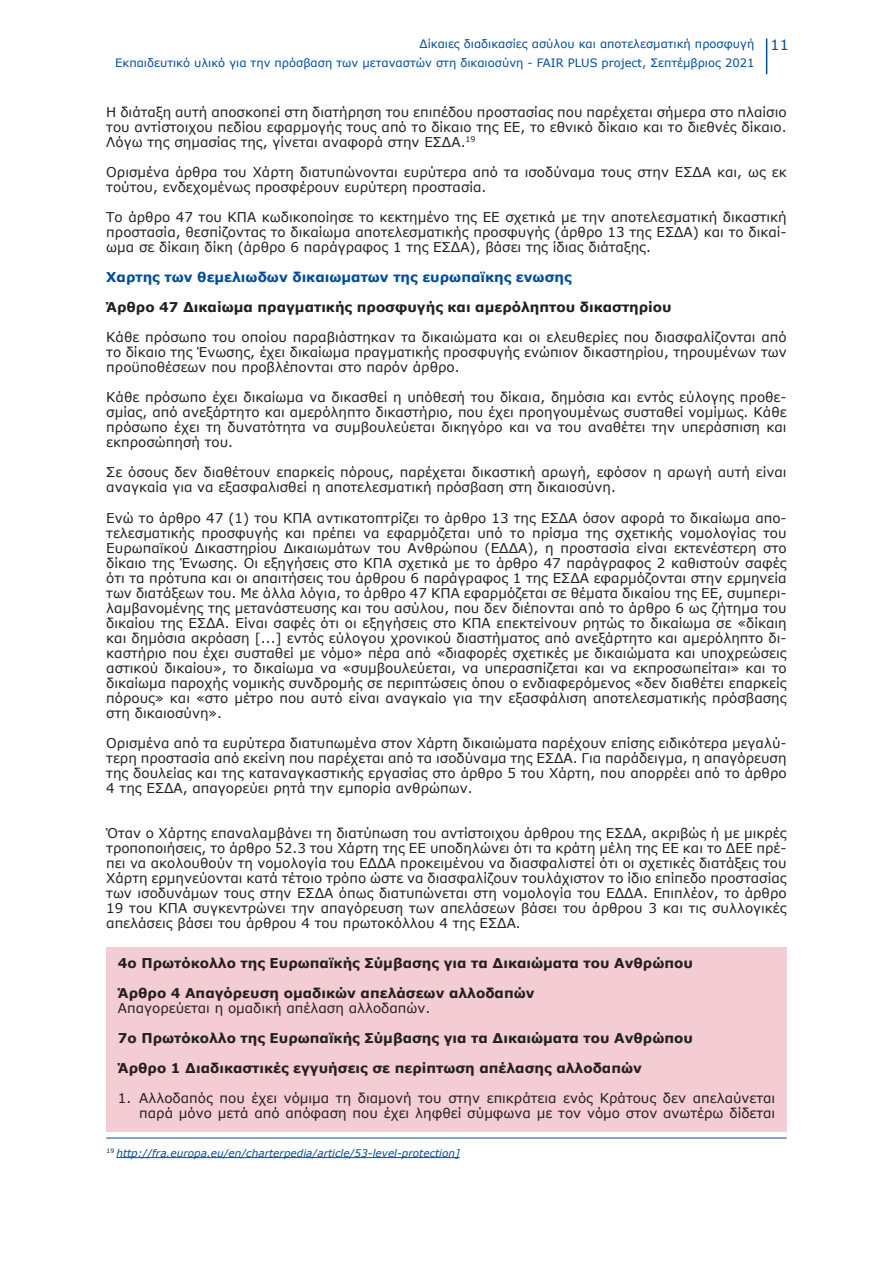
<style>
.page{position:relative;width:893px;height:1263px;background:#fff}
.page>*{position:absolute;margin:0;border:0;box-sizing:border-box;transform-origin:0 0}
.t1{font:14.25px "Verdana";color:#004c99}
.t2{font:13.5px/15px "Verdana";color:#231f20;text-align:justify}
.t3{font:700 13.5px "Verdana";color:#231f20}
.t4{font:700 13.5px "Verdana";color:#004c99}
.t5{font:11.55px/19.5px "Verdana";color:#004c99;text-align:right}
.t6{font:italic 10.5px "Verdana";color:#004c99}
</style>
<div class="page">
<hr style="left:766px;top:39px;width:1px;height:35px;background:#004c99">
<hr style="left:106px;top:1138px;width:681px;height:1px;background:#004c99">
<div style="left:106px;top:948px;width:681px;height:184px;background:#f3ccd4"></div>
<hr style="left:116px;top:1157px;width:344px;height:1px;background:#004c99">
<p class="t5" style="left:115px;top:34px;width:641px">Δίκαιες διαδικασίες ασύλου και αποτελεσματική προσφυγή<br>Εκπαιδευτικό υλικό για την πρόσβαση των μεταναστών στη δικαιοσύνη - FAIR PLUS project, Σεπτέμβριος 2021</p>
<p class="t1" style="left:771px;top:36px;width:20px">11</p>
<p class="t2" style="left:106px;top:104px;width:682px">Η διάταξη αυτή αποσκοπεί στη διατήρηση του επιπέδου προστασίας που παρέχεται σήμερα στο πλαίσιο του αντίστοιχου πεδίου εφαρμογής τους από το δίκαιο της ΕΕ, το εθνικό δίκαιο και το διεθνές δίκαιο.<br>Λόγω της σημασίας της, γίνεται αναφορά στην ΕΣΔΑ.<sup>19</sup></p>
<p class="t2" style="left:106px;top:164px;width:682px">Ορισμένα άρθρα του Χάρτη διατυπώνονται ευρύτερα από τα ισοδύναμα τους στην ΕΣΔΑ και, ως εκ τούτου, ενδεχομένως προσφέρουν ευρύτερη προστασία.</p>
<p class="t2" style="left:106px;top:209px;width:682px">Το άρθρο 47 του ΚΠΑ κωδικοποίησε το κεκτημένο της ΕΕ σχετικά με την αποτελεσματική δικαστική προστασία, θεσπίζοντας το δικαίωμα αποτελεσματικής προσφυγής (άρθρο 13 της ΕΣΔΑ) και το δικαί&shy;ωμα σε δίκαιη δίκη (άρθρο 6 παράγραφος 1 της ΕΣΔΑ), βάσει της ίδιας διάταξης.</p>
<p class="t4" style="left:106px;top:268px;width:467px">Χαρτης των θεμελιωδων δικαιωματων της ευρωπαϊκης ενωσης</p>
<p class="t3" style="left:106px;top:298px;width:567px">Άρθρο 47 Δικαίωμα πραγματικής προσφυγής και αμερόληπτου δικαστηρίου</p>
<p class="t2" style="left:106px;top:329px;width:682px">Κάθε πρόσωπο του οποίου παραβιάστηκαν τα δικαιώματα και οι ελευθερίες που διασφαλίζονται από το δίκαιο της Ένωσης, έχει δικαίωμα πραγματικής προσφυγής ενώπιον δικαστηρίου, τηρουμένων των προϋποθέσεων που προβλέπονται στο παρόν άρθρο.</p>
<p class="t2" style="left:106px;top:389px;width:682px">Κάθε πρόσωπο έχει δικαίωμα να δικασθεί η υπόθεσή του δίκαια, δημόσια και εντός εύλογης προθε&shy;σμίας, από ανεξάρτητο και αμερόληπτο δικαστήριο, που έχει προηγουμένως συσταθεί νομίμως. Κάθε πρόσωπο έχει τη δυνατότητα να συμβουλεύεται δικηγόρο και να του αναθέτει την υπεράσπιση και εκπροσώπησή του.</p>
<p class="t2" style="left:106px;top:464px;width:682px">Σε όσους δεν διαθέτουν επαρκείς πόρους, παρέχεται δικαστική αρωγή, εφόσον η αρωγή αυτή είναι αναγκαία για να εξασφαλισθεί η αποτελεσματική πρόσβαση στη δικαιοσύνη.</p>
<p class="t2" style="left:106px;top:511px;width:682px">Ενώ το άρθρο 47 (1) του ΚΠΑ αντικατοπτρίζει το άρθρο 13 της ΕΣΔΑ όσον αφορά το δικαίωμα απο&shy;τελεσματικής προσφυγής και πρέπει να εφαρμόζεται υπό το πρίσμα της σχετικής νομολογίας του Ευρωπαϊκού Δικαστηρίου Δικαιωμάτων του Ανθρώπου (ΕΔΔΑ), η προστασία είναι εκτενέστερη στο δίκαιο της Ένωσης. Οι εξηγήσεις στο ΚΠΑ σχετικά με το άρθρο 47 παράγραφος 2 καθιστούν σαφές ότι τα πρότυπα και οι απαιτήσεις του άρθρου 6 παράγραφος 1 της ΕΣΔΑ εφαρμόζονται στην ερμηνεία των διατάξεων του. Με άλλα λόγια, το άρθρο 47 ΚΠΑ εφαρμόζεται σε θέματα δικαίου της ΕΕ, συμπερι&shy;λαμβανομένης της μετανάστευσης και του ασύλου, που δεν διέπονται από το άρθρο 6 ως ζήτημα του δικαίου της ΕΣΔΑ. Είναι σαφές ότι οι εξηγήσεις στο ΚΠΑ επεκτείνουν ρητώς το δικαίωμα σε «δίκαιη και δημόσια ακρόαση [...] εντός εύλογου χρονικού διαστήματος από ανεξάρτητο και αμερόληπτο δι&shy;καστήριο που έχει συσταθεί με νόμο» πέρα από «διαφορές σχετικές με δικαιώματα και υποχρεώσεις αστικού δικαίου», το δικαίωμα να «συμβουλεύεται, να υπερασπίζεται και να εκπροσωπείται» και το δικαίωμα παροχής νομικής συνδρομής σε περιπτώσεις όπου ο ενδιαφερόμενος «δεν διαθέτει επαρκείς πόρους» και «στο μέτρο που αυτό είναι αναγκαίο για την εξασφάλιση αποτελεσματικής πρόσβασης στη δικαιοσύνη».</p>
<p class="t2" style="left:106px;top:736px;width:682px">Ορισμένα από τα ευρύτερα διατυπωμένα στον Χάρτη δικαιώματα παρέχουν επίσης ειδικότερα μεγαλύ&shy;τερη προστασία από εκείνη που παρέχεται από τα ισοδύναμα της ΕΣΔΑ. Για παράδειγμα, η απαγόρευση της δουλείας και της καταναγκαστικής εργασίας στο άρθρο 5 του Χάρτη, που απορρέει από το άρθρο 4 της ΕΣΔΑ, απαγορεύει ρητά την εμπορία ανθρώπων.</p>
<p class="t2" style="left:106px;top:826px;width:682px">Όταν ο Χάρτης επαναλαμβάνει τη διατύπωση του αντίστοιχου άρθρου της ΕΣΔΑ, ακριβώς ή με μικρές τροποποιήσεις, το άρθρο 52.3 του Χάρτη της ΕΕ υποδηλώνει ότι τα κράτη μέλη της ΕΕ και το ΔΕΕ πρέ&shy;πει να ακολουθούν τη νομολογία του ΕΔΔΑ προκειμένου να διασφαλιστεί ότι οι σχετικές διατάξεις του Χάρτη ερμηνεύονται κατά τέτοιο τρόπο ώστε να διασφαλίζουν τουλάχιστον το ίδιο επίπεδο προστασίας των ισοδυνάμων τους στην ΕΣΔΑ όπως διατυπώνεται στη νομολογία του ΕΔΔΑ. Επιπλέον, το άρθρο 19 του ΚΠΑ συγκεντρώνει την απαγόρευση των απελάσεων βάσει του άρθρου 3 και τις συλλογικές απελάσεις βάσει του άρθρου 4 του πρωτοκόλλου 4 της ΕΣΔΑ.</p>
<p class="t3" style="left:118px;top:954px;width:576px">4o Πρωτόκολλο της Ευρωπαϊκής Σύμβασης για τα Δικαιώματα του Ανθρώπου</p>
<p class="t3" style="left:118px;top:984px;width:418px">Άρθρο 4 Απαγόρευση ομαδικών απελάσεων αλλοδαπών</p>
<p class="t2" style="left:118px;top:1000px;width:314px">Απαγορεύεται η ομαδική απέλαση αλλοδαπών.</p>
<p class="t3" style="left:118px;top:1029px;width:576px">7o Πρωτόκολλο της Ευρωπαϊκής Σύμβασης για τα Δικαιώματα του Ανθρώπου</p>
<p class="t3" style="left:118px;top:1059px;width:525px">Άρθρο 1 Διαδικαστικές εγγυήσεις σε περίπτωση απέλασης αλλοδαπών</p>
<p class="t2" style="left:118px;top:1090px;width:659px;text-align:right">1. Αλλοδαπός που έχει νόμιμα τη διαμονή του στην επικράτεια ενός Κράτους δεν απελαύνεται παρά μόνο μετά από απόφαση που έχει ληφθεί σύμφωνα με τον νόμο στον ανωτέρω δίδεται</p>
<p class="t6" style="left:106px;top:1146px;width:355px"><sup>19</sup> http://fra.europa.eu/en/charterpedia/article/53-level-protection]</p>
</div>
